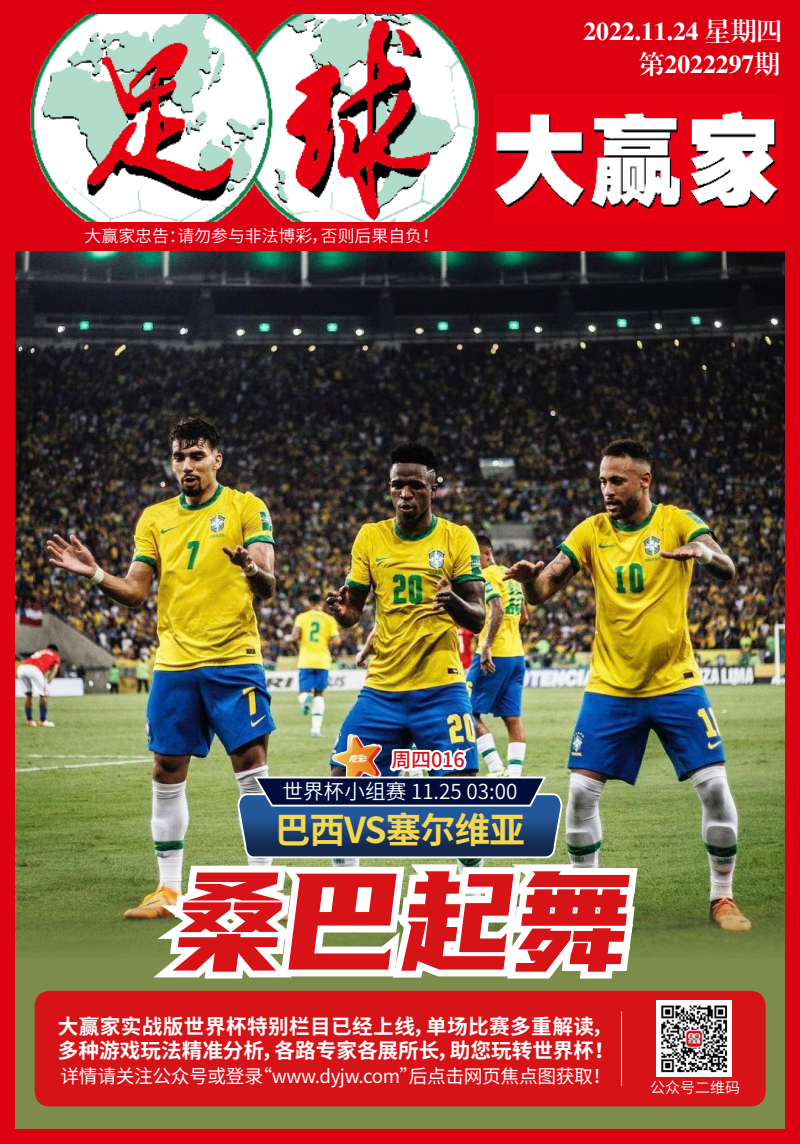
<style>
.page{position:relative;width:800px;height:1144px;background:#dc0012}
.page>*{position:absolute;margin:0;border:0;box-sizing:border-box;transform-origin:0 0}
.t1{font:140px "You She Biao Ti Hei";color:#d61418;scale:.89 1}
.t2{font:700 35.62px "Noto Sans Hans";letter-spacing:-.03em;color:#f4d74e}
.t3{font:25.62px "CT Biao Song SJ";color:#fff}
.t4{font:700 20.62px/24.8px "Noto Sans Hans";letter-spacing:.02em;color:#fff}
.t5{font:600 20.62px "Noto Sans Hans";color:#fff}
.t6{font:500 20px "Noto Sans Hans";letter-spacing:-.01em;color:#d0121b}
.t7{font:18.75px "Noto Sans Hans";letter-spacing:-.02em;color:#fff}
.t8{font:600 16.88px "Noto Sans Hans";color:#fff}
.t9{font:600 15px "Noto Sans Hans";color:#fff}
</style>
<div class="page">
<div style="left:15px;top:251px;width:770px;height:878px;background:#7d8c4b"></div>
<img style="left:15px;top:251px;width:770px;height:704px">
<div style="left:35px;top:991px;width:731px;height:115px;background:#d61418;border-radius:15px"></div>
<img style="left:30px;top:14px;width:449px;height:208px">
<img style="left:495px;top:111px;width:284px;height:98px">
<img style="left:329px;top:733px;width:61px;height:13px">
<svg style="left:96px;top:859px;width:141px;height:120px"></svg>
<img style="left:237px;top:746px;width:408px;height:233px">
<img style="left:656px;top:1000px;width:76px;height:76px">
<hr style="left:621px;top:1011px;width:1px;height:75px;background:#fff">
<p class="t3" style="left:583px;top:18px;width:200px">2022.11.24 星期四</p>
<p class="t8" style="left:85px;top:226px;width:356px">大赢家忠告：请勿参与非法博彩，否则后果自负！</p>
<p class="t3" style="left:639px;top:51px;width:142px">第2022297期</p>
<p class="t6" style="left:391px;top:749px;width:75px">周四016</p>
<p class="t5" style="left:283px;top:780px;width:236px">世界杯小组赛 11.25 03:00</p>
<h2 class="t2" style="left:275px;top:810px;width:252px">巴西VS塞尔维亚</h2>
<h1 class="t1" style="left:170px;top:835px;width:518px">桑巴起舞</h1>
<p class="t4" style="left:58px;top:1014px;width:559px">大赢家实战版世界杯特别栏目已经上线，单场比赛多重解读，多种游戏玩法精准分析，各路专家各展所长，助您玩转世界杯！</p>
<p class="t7" style="left:61px;top:1065px;width:552px">详情请关注公众号或登录“www.dyjw.com”后点击网页焦点图获取！</p>
<p class="t9" style="left:650px;top:1079px;width:91px">公众号二维码</p>
</div>
